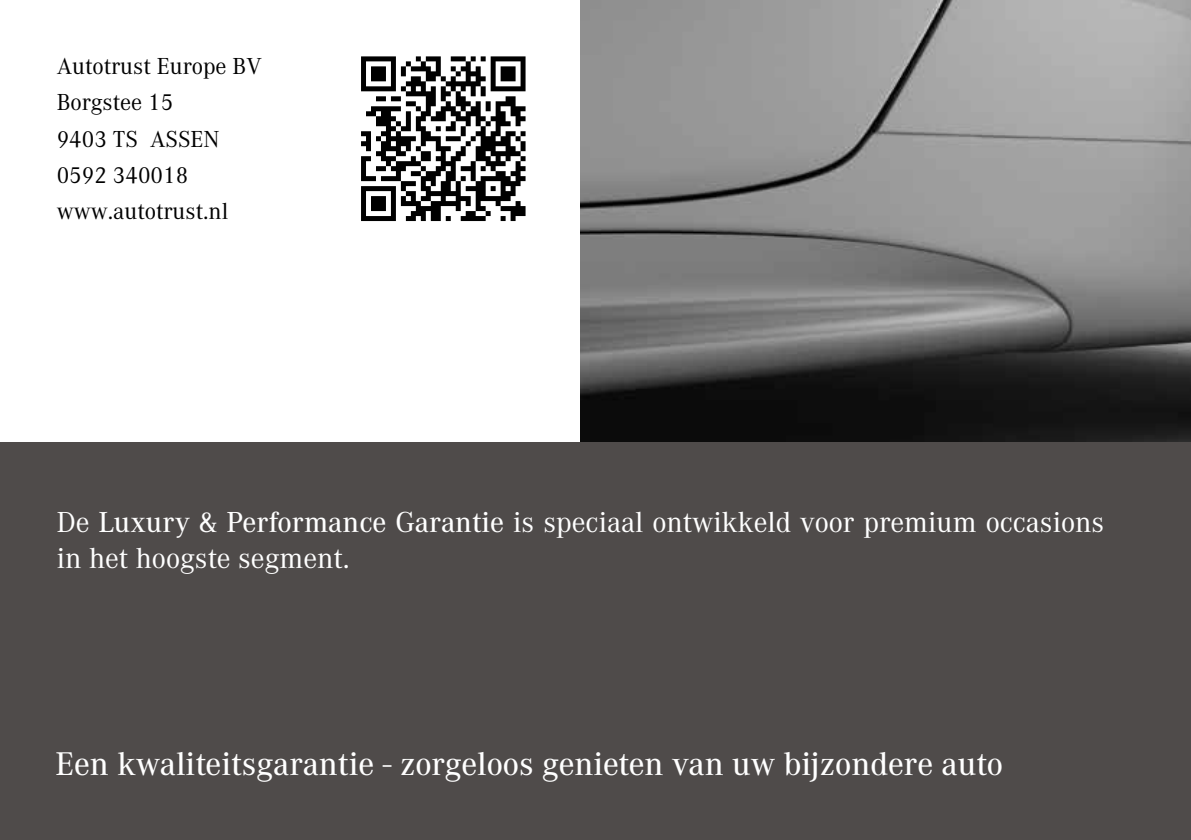
<style>
.page{position:relative;width:1191px;height:840px;background:#fff}
.page>*{position:absolute;margin:0;border:0;box-sizing:border-box;transform-origin:0 0}
.t1{font:500 34px "Corporate A";color:#fff}
.t2{font:30px/36px "Corporate A";color:#fff}
.t3{font:24px/36px "Corporate A";color:#000}
.s1{font-weight:500}
</style>
<div class="page">
<img style="left:581px;top:0;width:610px;height:442px">
<div style="left:0;top:442px;width:1191px;height:397px;background:#4f4b4a"></div>
<svg style="left:361px;top:56px;width:164px;height:165px"></svg>
<p class="t3" style="left:57px;top:49px;width:206px">Autotrust Europe BV<br>Borgstee 15<br>9403 TS ASSEN<br>0592 340018 www.autotrust.nl</p>
<p class="t2" style="left:57px;top:504px;width:1049px">De <span class="s1">Luxury &amp; Performance Garantie</span> is speciaal ontwikkeld voor premium occasions in het hoogste segment.</p>
<p class="t1" style="left:55px;top:744px;width:949px">Een kwaliteitsgarantie - zorgeloos genieten van uw bijzondere auto</p>
</div>
